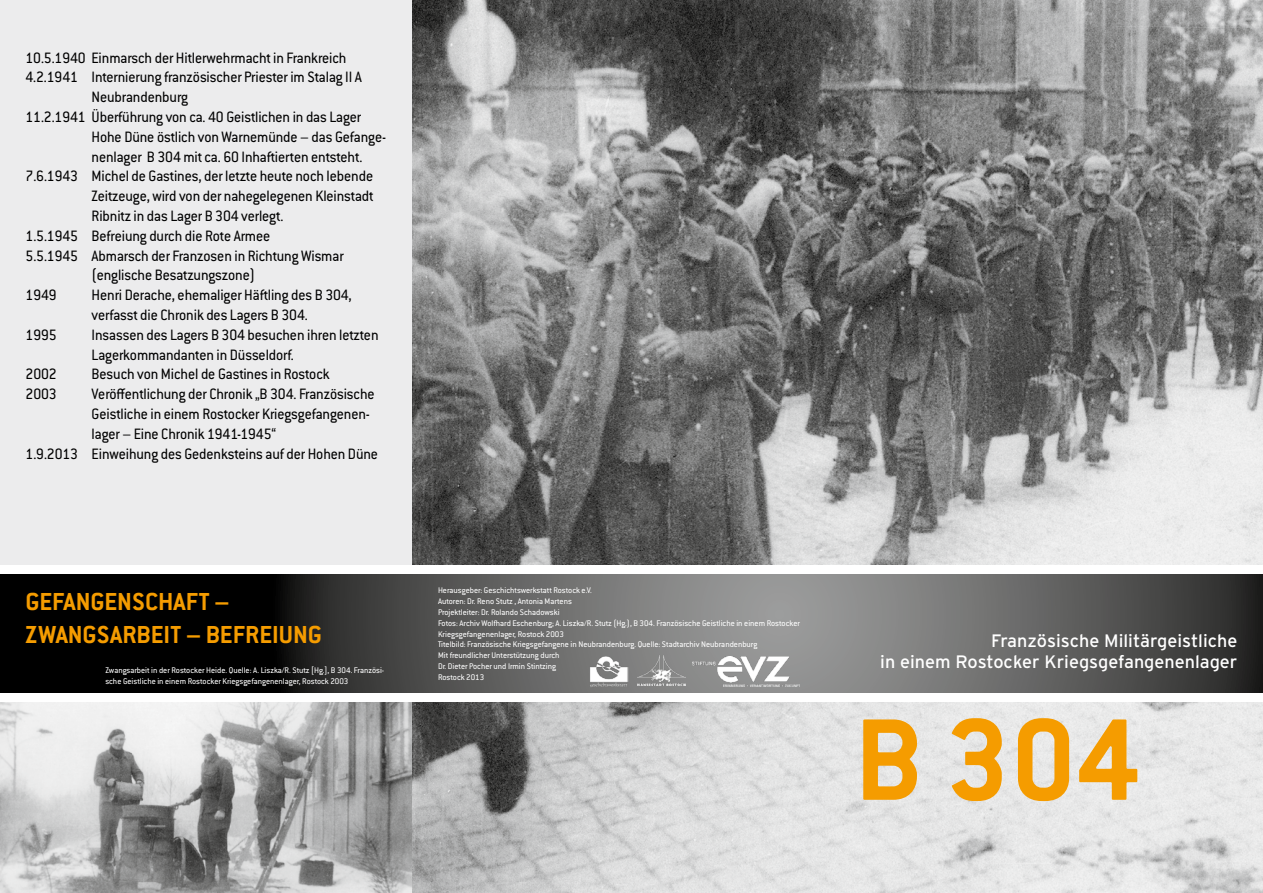
<style>
.page{position:relative;width:1263px;height:893px;background:#fff}
.page>*{position:absolute;margin:0;border:0;box-sizing:border-box;transform-origin:0 0}
.t1{font:700 127.5px "Conduit ITC Pro";color:#f59c00}
.t2{font:700 27px/32.4px "Conduit ITC Pro";color:#f59c00}
.t3{font:18px/21px "Interstate";color:#fff;text-align:right}
.t4{font:16.5px/19.8px "Conduit ITC Pro";letter-spacing:-.005em;color:#000;scale:.95 1}
.t5{font:9px/10.8px "Conduit ITC Pro";color:#fff}
</style>
<div class="page">
<div style="left:1px;top:1px;width:411px;height:891px;background:#ececed"></div>
<img style="left:0;top:702px;width:412px;height:191px">
<img style="left:412px;top:0;width:851px;height:893px">
<svg style="left:0;top:574px;width:1263px;height:119px;background:#4c4c4b"></svg>
<div style="left:0;top:566px;width:1263px;height:8px;background:#fff"></div>
<div style="left:0;top:693px;width:1263px;height:9px;background:#fff"></div>
<img style="left:693px;top:656px;width:106px;height:30px">
<img style="left:588px;top:655px;width:40px;height:32px">
<img style="left:637px;top:656px;width:49px;height:30px">
<p class="t4" style="left:26px;top:48px;width:339px">10.5.1940 Einmarsch der Hitlerwehrmacht in Frankreich</p>
<p class="t4" style="left:26px;top:67px;width:356px">4.2.1941 Internierung französischer Priester im Stalag II A</p>
<p class="t4" style="left:92px;top:87px;width:103px">Neubrandenburg</p>
<p class="t4" style="left:26px;top:107px;width:355px">11.2.1941 Überführung von ca. 40 Geistlichen in das Lager</p>
<p class="t4" style="left:92px;top:127px;width:312px">Hohe Düne östlich von Warnemünde – das Gefange-</p>
<p class="t4" style="left:92px;top:147px;width:287px">nenlager B 304 mit ca. 60 Inhaftierten entsteht.</p>
<p class="t4" style="left:26px;top:166px;width:367px">7.6.1943 Michel de Gastines, der letzte heute noch lebende</p>
<p class="t4" style="left:92px;top:186px;width:298px">Zeitzeuge, wird von der nahegelegenen Kleinstadt</p>
<p class="t4" style="left:92px;top:206px;width:203px">Ribnitz in das Lager B 304 verlegt.</p>
<p class="t4" style="left:26px;top:226px;width:259px">1.5.1945 Befreiung durch die Rote Armee</p>
<p class="t4" style="left:26px;top:246px;width:336px">5.5.1945 Abmarsch der Franzosen in Richtung Wismar</p>
<p class="t4" style="left:92px;top:265px;width:174px">(englische Besatzungszone)</p>
<p class="t4" style="left:26px;top:285px;width:34px">1949</p>
<p class="t4" style="left:92px;top:285px;width:275px">Henri Derache, ehemaliger Häftling des B 304, verfasst die Chronik des Lagers B 304.</p>
<p class="t4" style="left:26px;top:325px;width:34px">1995</p>
<p class="t4" style="left:92px;top:325px;width:303px">Insassen des Lagers B 304 besuchen ihren letzten<br>Lagerkommandanten in Düsseldorf.</p>
<p class="t4" style="left:26px;top:364px;width:34px">2002</p>
<p class="t4" style="left:92px;top:364px;width:252px">Besuch von Michel de Gastines in Rostock</p>
<p class="t4" style="left:26px;top:384px;width:34px">2003</p>
<p class="t4" style="left:92px;top:384px;width:299px">Veröffentlichung der Chronik „B 304. Französische</p>
<p class="t4" style="left:92px;top:404px;width:294px">Geistliche in einem Rostocker Kriegsgefangenen-</p>
<p class="t4" style="left:92px;top:424px;width:196px">lager – Eine Chronik 1941-1945“</p>
<p class="t4" style="left:26px;top:444px;width:372px">1.9.2013 Einweihung des Gedenksteins auf der Hohen Düne</p>
<h2 class="t2" style="left:26px;top:585px;width:298px">GEFANGENSCHAFT –<br>ZWANGSARBEIT – BEFREIUNG</h2>
<p class="t5" style="left:438px;top:585px;width:363px">Herausgeber: Geschichtswerkstatt Rostock e.V.<br>Autoren: Dr. Reno Stutz , Antonia Martens<br>Projektleiter: Dr. Rolando Schadowski<br>Fotos: Archiv Wolfhard Eschenburg; A. Liszka/R. Stutz (Hg.), B 304. Französische Geistliche in einem Rostocker Kriegsgefangenenlager, Rostock 2003<br>Titelbild: Französische Kriegsgefangene in Neubrandenburg. Quelle: Stadtarchiv Neubrandenburg<br>Mit freundlicher Unterstützung durch<br>Dr. Dieter Pocher und Irmin Stintzing<br>Rostock 2013</p>
<p class="t5" style="left:105px;top:665px;width:280px">Zwangsarbeit in der Rostocker Heide. Quelle: A. Liszka/R. Stutz [Hg.], B 304. Französi&shy;sche Geistliche in einem Rostocker Kriegsgefangenenlager, Rostock 2003</p>
<p class="t3" style="left:880px;top:630px;width:359px">Französische Militärgeistliche<br>in einem Rostocker Kriegsgefangenenlager</p>
<h1 class="t1" style="left:855px;top:686px;width:287px">B 304</h1>
</div>
